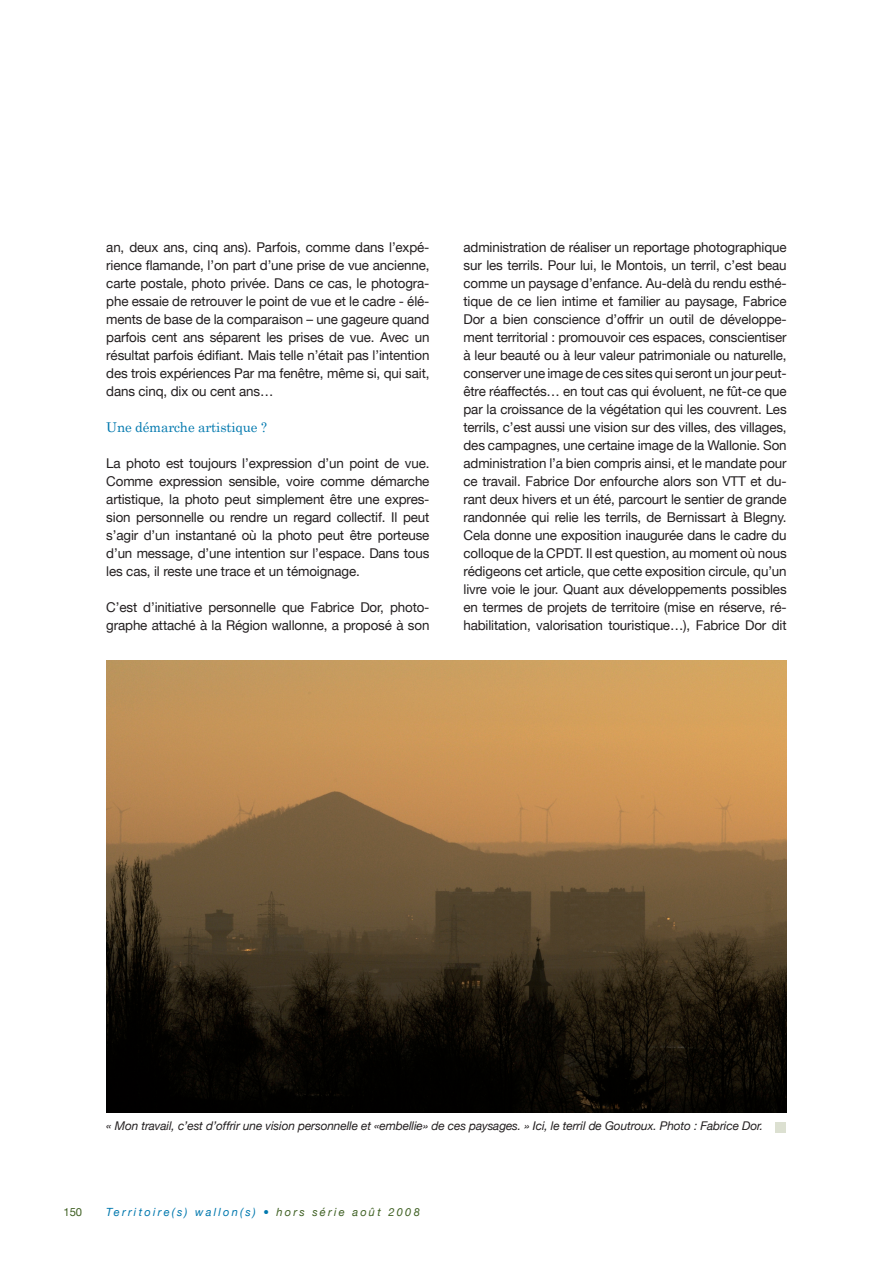
<style>
.page{position:relative;width:893px;height:1263px;background:#fff}
.page>*{position:absolute;margin:0;border:0;box-sizing:border-box;transform-origin:0 0}
.NEW_-_texte{font:13.5px/18px "Helvetica Neue LT";letter-spacing:-.01em;color:#231f20;text-align:justify}
.titre3{font:13.5px "Century Schoolbook";letter-spacing:-.01em;color:#0078ae}
.légendes{font:italic 12px "Helvetica Neue LT";letter-spacing:-.01em;color:#231f20}
.t1{font:italic 11.25px "Helvetica Neue LT";letter-spacing:.2em;color:#0078ae}
.t2{font:11.25px "Helvetica Neue LT";color:#406124}
.s1{color:#406124}
</style>
<div class="page">
<img style="left:106px;top:660px;width:681px;height:452px">
<div style="left:775px;top:1122px;width:11px;height:10px;background:#dce0d1"></div>
<p class="NEW_-_texte" style="left:106px;top:238px;width:325px">an, deux ans, cinq ans). Parfois, comme dans l’expé&shy;rience flamande, l’on part d’une prise de vue ancienne, carte postale, photo privée. Dans ce cas, le photogra&shy;phe essaie de retrouver le point de vue et le cadre - élé&shy;ments de base de la comparaison – une gageure quand parfois cent ans séparent les prises de vue. Avec un résultat parfois édifiant. Mais telle n’était pas l’intention des trois expériences Par ma fenêtre, même si, qui sait, dans cinq, dix ou cent ans…</p>
<p class="titre3" style="left:106px;top:416px;width:162px">Une démarche artistique ?</p>
<p class="NEW_-_texte" style="left:106px;top:454px;width:325px">La photo est toujours l’expression d’un point de vue.<br>Comme expression sensible, voire comme démarche artistique, la photo peut simplement être une expres&shy;sion personnelle ou rendre un regard collectif. Il peut s’agir d’un instantané où la photo peut être porteuse d’un message, d’une intention sur l’espace. Dans tous les cas, il reste une trace et un témoignage.</p>
<p class="NEW_-_texte" style="left:106px;top:598px;width:325px">C’est d’initiative personnelle que Fabrice Dor, photo&shy;graphe attaché à la Région wallonne, a proposé à son</p>
<p class="NEW_-_texte" style="left:463px;top:238px;width:325px">administration de réaliser un reportage photographique sur les terrils. Pour lui, le Montois, un terril, c’est beau comme un paysage d’enfance. Au-delà du rendu esthé&shy;tique de ce lien intime et familier au paysage, Fabrice Dor a bien conscience d’offrir un outil de développe&shy;ment territorial : promouvoir ces espaces, conscientiser à leur beauté ou à leur valeur patrimoniale ou naturelle, conserver une image de ces sites qui seront un jour peut&shy;être réaffectés… en tout cas qui évoluent, ne fût-ce que par la croissance de la végétation qui les couvrent. Les terrils, c’est aussi une vision sur des villes, des villages, des campagnes, une certaine image de la Wallonie. Son administration l’a bien compris ainsi, et le mandate pour ce travail. Fabrice Dor enfourche alors son VTT et du&shy;rant deux hivers et un été, parcourt le sentier de grande randonnée qui relie les terrils, de Bernissart à Blegny.<br>Cela donne une exposition inaugurée dans le cadre du colloque de la CPDT. Il est question, au moment où nous rédigeons cet article, que cette exposition circule, qu’un livre voie le jour. Quant aux développements possibles en termes de projets de territoire (mise en réserve, ré&shy;habilitation, valorisation touristique…), Fabrice Dor dit</p>
<p class="légendes" style="left:106px;top:1119px;width:658px">« Mon travail, c’est d’offrir une vision personnelle et «embellie» de ces paysages. » Ici, le terril de Goutroux. Photo : Fabrice Dor.</p>
<p class="t2" style="left:63px;top:1205px;width:20px">150</p>
<p class="t1" style="left:106px;top:1205px;width:315px">Territoire(s) wallon(s) • <span class="s1">hors série août 2008</span></p>
</div>
